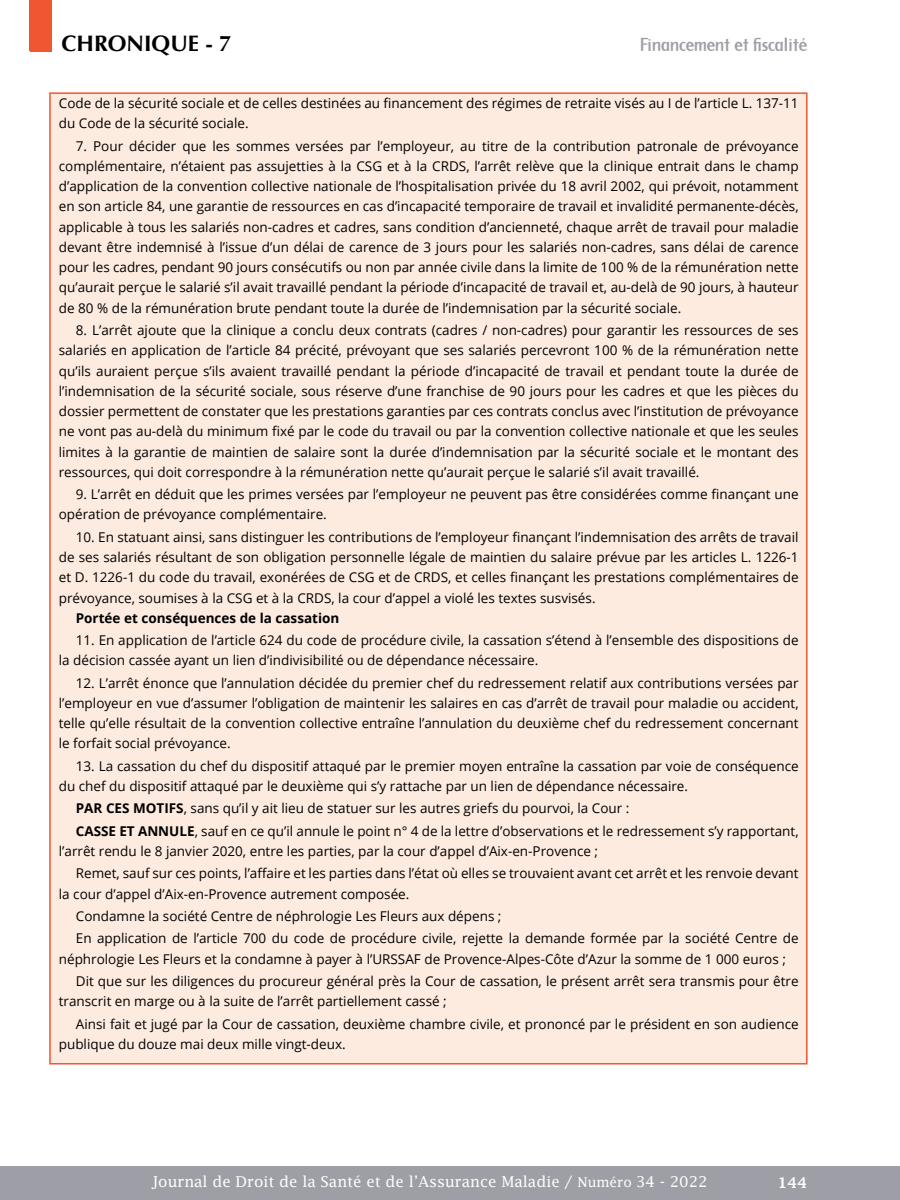
<style>
.page{position:relative;width:900px;height:1200px;background:#fff}
.page>*{position:absolute;margin:0;border:0;box-sizing:border-box;transform-origin:0 0}
.t1{font:700 22.5px "Optima";color:#000}
.t2{font:21px "Berkeley";color:#9e9ea6}
.t3{font:15px "Lucida Fax";color:#fff}
.t4{font:600 15px "Lucida Fax";color:#fff}
.t5{font:13.5px/20.2px "Open Sans";color:#000}
.t6{font:700 13.5px "Open Sans";color:#000}
.t7{font:13.5px "Lucida Fax";color:#fff}
.s1{font-weight:700}
</style>
<div class="page">
<div style="left:0;top:1167px;width:900px;height:33px;background:#9e9ea6"></div>
<div style="left:30px;top:0;width:21px;height:51px;background:#f15632"></div>
<div style="left:49px;top:92px;width:759px;height:973px;background:#feebe0;border:2px solid #f15632"></div>
<h1 class="t1" style="left:62px;top:30px;width:172px">CHRONIQUE - 7</h1>
<h2 class="t2" style="left:640px;top:35px;width:169px">Financement et fiscalité</h2>
<p class="t5" style="left:59px;top:93px;width:741px">Code de la sécurité sociale et de celles destinées au financement des régimes de retraite visés au I de l’article L. 137-11 du Code de la sécurité sociale.</p>
<p class="t5" style="left:59px;top:135px;width:741px;text-align:justify;text-indent:17px">7. Pour décider que les sommes versées par l’employeur, au titre de la contribution patronale de prévoyance complémentaire, n’étaient pas assujetties à la CSG et à la CRDS, l’arrêt relève que la clinique entrait dans le champ d’application de la convention collective nationale de l’hospitalisation privée du 18 avril 2002, qui prévoit, notamment en son article 84, une garantie de ressources en cas d’incapacité temporaire de travail et invalidité permanente-décès, applicable à tous les salariés non-cadres et cadres, sans condition d’ancienneté, chaque arrêt de travail pour maladie devant être indemnisé à l’issue d’un délai de carence de 3 jours pour les salariés non-cadres, sans délai de carence pour les cadres, pendant 90 jours consécutifs ou non par année civile dans la limite de 100 % de la rémunération nette qu’aurait perçue le salarié s’il avait travaillé pendant la période d’incapacité de travail et, au-delà de 90 jours, à hauteur de 80 % de la rémunération brute pendant toute la durée de l’indemnisation par la sécurité sociale.</p>
<p class="t5" style="left:59px;top:320px;width:741px;text-align:justify;text-indent:17px">8. L’arrêt ajoute que la clinique a conclu deux contrats (cadres / non-cadres) pour garantir les ressources de ses salariés en application de l’article 84 précité, prévoyant que ses salariés percevront 100 % de la rémunération nette qu’ils auraient perçue s’ils avaient travaillé pendant la période d’incapacité de travail et pendant toute la durée de l’indemnisation de la sécurité sociale, sous réserve d’une franchise de 90 jours pour les cadres et que les pièces du dossier permettent de constater que les prestations garanties par ces contrats conclus avec l’institution de prévoyance ne vont pas au-delà du minimum fixé par le code du travail ou par la convention collective nationale et que les seules limites à la garantie de maintien de salaire sont la durée d’indemnisation par la sécurité sociale et le montant des ressources, qui doit correspondre à la rémunération nette qu’aurait perçue le salarié s’il avait travaillé.</p>
<p class="t5" style="left:59px;top:484px;width:741px;text-indent:17px">9. L’arrêt en déduit que les primes versées par l’employeur ne peuvent pas être considérées comme finançant une opération de prévoyance complémentaire.</p>
<p class="t5" style="left:59px;top:526px;width:741px;text-align:justify;text-indent:17px">10. En statuant ainsi, sans distinguer les contributions de l’employeur finançant l’indemnisation des arrêts de travail de ses salariés résultant de son obligation personnelle légale de maintien du salaire prévue par les articles L. 1226-1 et D. 1226-1 du code du travail, exonérées de CSG et de CRDS, et celles finançant les prestations complémentaires de prévoyance, soumises à la CSG et à la CRDS, la cour d’appel a violé les textes susvisés.</p>
<p class="t6" style="left:76px;top:608px;width:265px">Portée et conséquences de la cassation</p>
<p class="t5" style="left:59px;top:630px;width:741px;text-indent:17px">11. En application de l’article 624 du code de procédure civile, la cassation s’étend à l’ensemble des dispositions de la décision cassée ayant un lien d’indivisibilité ou de dépendance nécessaire.</p>
<p class="t5" style="left:59px;top:672px;width:741px;text-align:justify;text-indent:17px">12. L’arrêt énonce que l’annulation décidée du premier chef du redressement relatif aux contributions versées par l’employeur en vue d’assumer l’obligation de maintenir les salaires en cas d’arrêt de travail pour maladie ou accident, telle qu’elle résultait de la convention collective entraîne l’annulation du deuxième chef du redressement concernant le forfait social prévoyance.</p>
<p class="t5" style="left:59px;top:755px;width:741px;text-indent:17px">13. La cassation du chef du dispositif attaqué par le premier moyen entraîne la cassation par voie de conséquence du chef du dispositif attaqué par le deuxième qui s’y rattache par un lien de dépendance nécessaire.</p>
<p class="t5" style="left:76px;top:797px;width:724px;line-height:22.4px"><span class="s1">PAR CES MOTIFS</span>, sans qu’il y ait lieu de statuer sur les autres griefs du pourvoi, la Cour :<br><span class="s1">CASSE ET ANNULE</span>, sauf en ce qu’il annule le point n° 4 de la lettre d’observations et le redressement s’y rapportant,</p>
<p class="t5" style="left:76px;top:840px;width:724px;line-height:22.4px;text-indent:-17px">l’arrêt rendu le 8 janvier 2020, entre les parties, par la cour d’appel d’Aix-en-Provence ;<br>Remet, sauf sur ces points, l’affaire et les parties dans l’état où elles se trouvaient avant cet arrêt et les renvoie devant</p>
<p class="t5" style="left:76px;top:882px;width:724px;line-height:22.4px;text-indent:-17px">la cour d’appel d’Aix-en-Provence autrement composée.<br>Condamne la société Centre de néphrologie Les Fleurs aux dépens ;<br>En application de l’article 700 du code de procédure civile, rejette la demande formée par la société Centre de</p>
<p class="t5" style="left:76px;top:947px;width:724px;line-height:22.4px;text-indent:-17px">néphrologie Les Fleurs et la condamne à payer à l’URSSAF de Provence-Alpes-Côte d’Azur la somme de 1 000 euros ;<br>Dit que sur les diligences du procureur général près la Cour de cassation, le présent arrêt sera transmis pour être</p>
<p class="t5" style="left:76px;top:990px;width:724px;line-height:22.4px;text-indent:-17px">transcrit en marge ou à la suite de l’arrêt partiellement cassé ;<br>Ainsi fait et jugé par la Cour de cassation, deuxième chambre civile, et prononcé par le président en son audience</p>
<p class="t5" style="left:59px;top:1034px;width:288px">publique du douze mai deux mille vingt-deux.</p>
<p class="t3" style="left:152px;top:1173px;width:422px">Journal de Droit de la Santé et de l’Assurance Maladie /</p>
<p class="t3" style="left:172px;top:1173px;width:422px">Journal de Droit de la Santé et de l’Assurance Maladie /</p>
<p class="t3" style="left:636px;top:1173px;width:73px">34 - 2022</p>
<p class="t3" style="left:656px;top:1173px;width:73px">26 2 20</p>
<p class="t3" style="left:656px;top:1173px;width:45px">34 2</p>
<p class="t3" style="left:656px;top:1173px;width:73px">18 - 2017</p>
<p class="t4" style="left:777px;top:1174px;width:74px">144 144</p>
<p class="t3" style="left:665px;top:1173px;width:35px">9 2</p>
<p class="t3" style="left:690px;top:1173px;width:11px">2</p>
<p class="t7" style="left:577px;top:1175px;width:56px">Numéro</p>
<p class="t7" style="left:597px;top:1175px;width:56px">Numéro</p>
<p class="t3" style="left:327px;top:1173px;width:10px">a</p>
</div>
